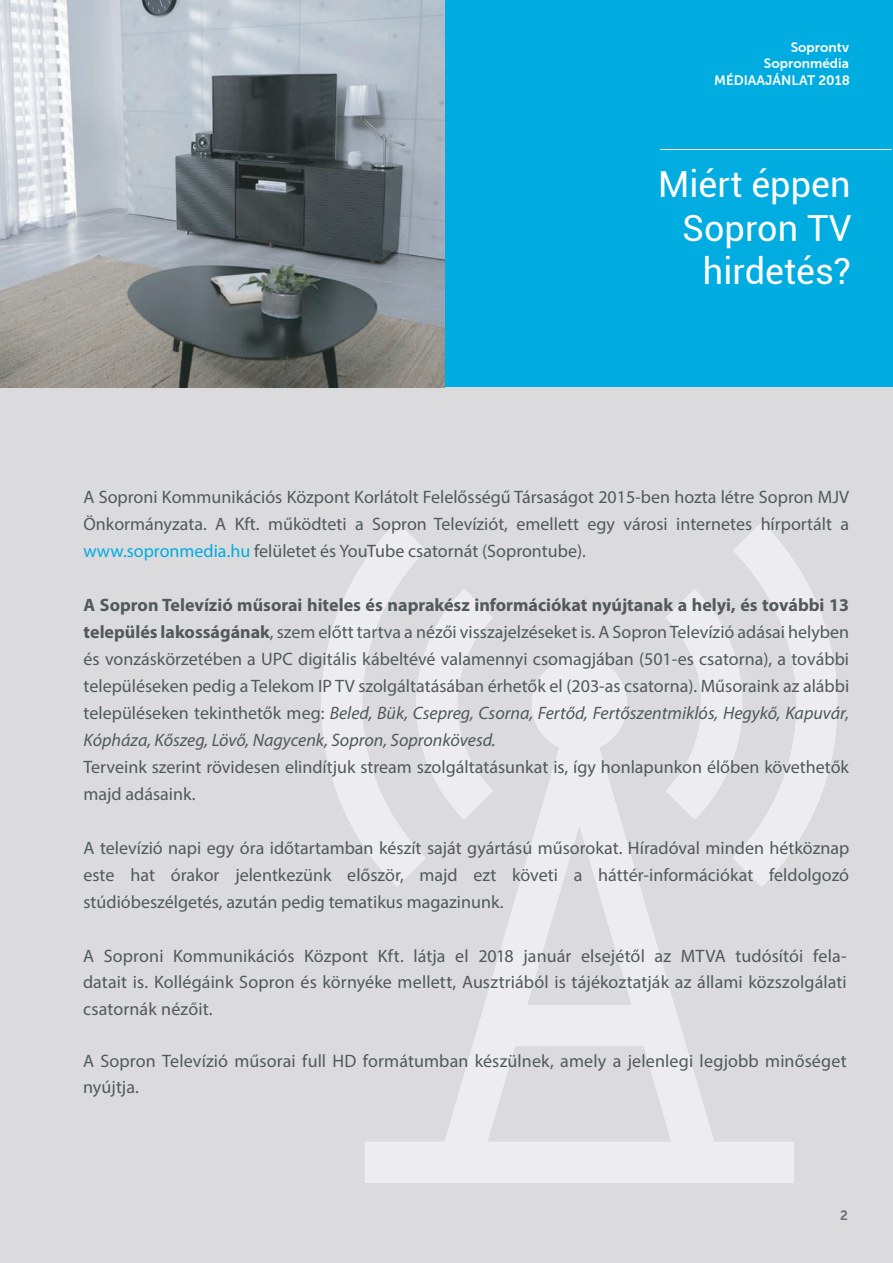
<style>
.page{position:relative;width:893px;height:1263px;background:#fff}
.page>*{position:absolute;margin:0;border:0;box-sizing:border-box;transform-origin:0 0}
.t1{font:36px/43.2px "Roboto";color:#fff;text-align:right}
.t2{font:18px/27px "Myriad Pro";color:#51595b;text-align:justify}
.t3{font:13.5px/16.2px "Museo Sans 700";color:#fff;text-align:right}
.t4{font:13.5px "Museo Sans 700";color:#676f75}
.s1{color:#00ace0}
.s2{font-weight:700}
.s3{font-style:italic}
</style>
<div class="page">
<div style="left:0;top:387px;width:893px;height:876px;background:#dbdbdd"></div>
<div style="left:445px;top:0;width:448px;height:387px;background:#00ace0"></div>
<hr style="left:659px;top:149px;width:232px;height:1px;background:#fff">
<svg style="left:321px;top:522px;width:172px;height:365px;background:#e2e2e4"></svg>
<svg style="left:666px;top:522px;width:171px;height:365px;background:#e2e2e4"></svg>
<svg style="left:365px;top:657px;width:429px;height:526px;background:#e1e1e3"></svg>
<img style="left:0;top:0;width:445px;height:387px">
<p class="t3" style="left:714px;top:39px;width:137px">Soprontv<br>Sopronmédia<br>MÉDIAAJÁNLAT 2018</p>
<h1 class="t1" style="left:658px;top:162px;width:195px">Miért éppen<br>Sopron TV hirdetés?</h1>
<p class="t2" style="left:83px;top:484px;width:767px">A Soproni Kommunikációs Központ Korlátolt Felelősségű Társaságot 2015-ben hozta létre Sopron MJV Önkormányzata. A Kft. működteti a Sopron Televíziót, emellett egy városi internetes hírportált a <span class="s1">www.sopronmedia.hu</span> felületet és YouTube csatornát (Soprontube).</p>
<p class="t2" style="left:84px;top:592px;width:767px"><span class="s2">A Sopron Televízió műsorai hiteles és naprakész információkat nyújtanak a helyi, és további 13 település lakosságának</span>, szem előtt tartva a nézői visszajelzéseket is. A Sopron Televízió adásai helyben és vonzáskörzetében a UPC digitális kábeltévé valamennyi csomagjában (501-es csatorna), a további településeken pedig a Telekom IP TV szolgáltatásában érhetők el (203-as csatorna). Műsoraink az alábbi településeken tekinthetők meg: <span class="s3">Beled, Bük, Csepreg, Csorna, Fertőd, Fertőszentmiklós, Hegykő, Kapuvár, Kópháza, Kőszeg, Lövő, Nagycenk, Sopron, Sopronkövesd.</span></p>
<p class="t2" style="left:83px;top:754px;width:767px">Terveink szerint rövidesen elindítjuk stream szolgáltatásunkat is, így honlapunkon élőben követhetők majd adásaink.</p>
<p class="t2" style="left:83px;top:835px;width:767px">A televízió napi egy óra időtartamban készít saját gyártású műsorokat. Híradóval minden hétköznap este hat órakor jelentkezünk először, majd ezt követi a háttér-információkat feldolgozó stúdióbeszélgetés, azután pedig tematikus magazinunk.</p>
<p class="t2" style="left:83px;top:943px;width:765px;line-height:26.2px">A Soproni Kommunikációs Központ Kft. látja el 2018 január elsejétől az MTVA tudósítói fela&shy;datait is. Kollégáink Sopron és környéke mellett, Ausztriából is tájékoztatják az állami közszolgálati csatornák nézőit.</p>
<p class="t2" style="left:83px;top:1048px;width:765px;line-height:26.2px">A Sopron Televízió műsorai full HD formátumban készülnek, amely a jelenlegi legjobb minőséget nyújtja.</p>
<p class="t4" style="left:840px;top:1208px;width:9px">2</p>
</div>
